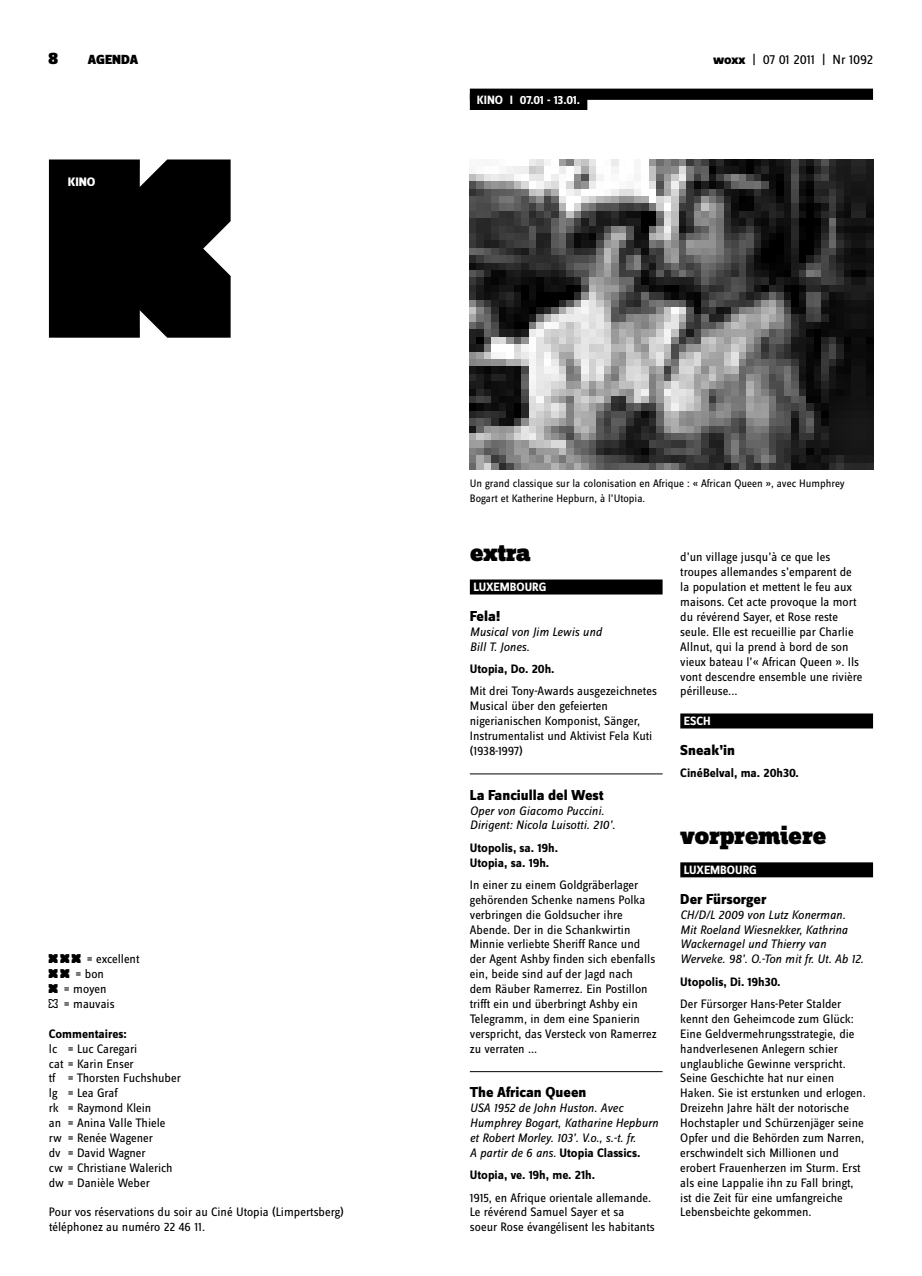
<style>
.page{position:relative;width:922px;height:1276px;background:#fff}
.page>*{position:absolute;margin:0;border:0;box-sizing:border-box;transform-origin:0 0}
.t1{font:32.5px "woxx";color:#000}
.t2{font:900 26.25px "Zine Slab Dis";letter-spacing:-.01em;color:#000}
.t3{font:900 17.5px "Zine Sans Dis";color:#000}
.t4{font:800 15px "Zine Sans Dis";color:#000}
.t5{font:13.75px "Zine Sans Dis";letter-spacing:-.01em;color:#000}
.t6{font:900 13.75px "Zine Sans Dis";color:#000}
.t7{font:12.75px/14.9px "Zine Sans Dis";color:#000}
.t8{font:italic 12.75px/14.9px "Zine Sans Dis";color:#000}
.t9{font:700 12.75px/14.9px "Zine Sans Dis";color:#000}
.t10{font:800 12.75px "Zine Sans Dis";color:#fff}
.t11{font:700 12.5px "Zine Sans Dis";letter-spacing:-.01em;color:#fff}
.t12{font:11.25px/14.9px "Zine Sans Dis";color:#000}
.s1{font-weight:800}
.s2{font-weight:700;font-style:normal}
</style>
<div class="page">
<div style="left:469px;top:579px;width:193px;height:15px;background:#000"></div>
<hr style="left:469px;top:773px;width:193px;height:1px;background:#000">
<hr style="left:469px;top:1071px;width:193px;height:1px;background:#000">
<div style="left:680px;top:713px;width:192px;height:15px;background:#000"></div>
<div style="left:680px;top:862px;width:192px;height:15px;background:#000"></div>
<div style="left:49px;top:159px;width:181px;height:179px;background:#000"></div>
<div style="left:469px;top:89px;width:403px;height:11px;background:#000"></div>
<div style="left:469px;top:94px;width:118px;height:16px;background:#000"></div>
<img style="left:469px;top:159px;width:403px;height:311px">
<h3 class="t3" style="left:48px;top:49px;width:12px">8</h3>
<p class="t6" style="left:88px;top:53px;width:52px">AGENDA</p>
<p class="t5" style="left:713px;top:53px;width:161px"><span class="s1">woxx</span> | 07 01 2011 | Nr 1092</p>
<p class="t10" style="left:68px;top:175px;width:29px">KINO</p>
<h1 class="t1" style="left:49px;top:936px;width:40px">XXX</h1>
<p class="t7" style="left:87px;top:952px;width:54px">= excellent</p>
<h1 class="t1" style="left:49px;top:951px;width:29px">XX</h1>
<p class="t7" style="left:75px;top:967px;width:30px">= bon</p>
<h1 class="t1" style="left:49px;top:966px;width:18px">X</h1>
<p class="t7" style="left:64px;top:982px;width:44px">= moyen</p>
<h1 class="t1" style="left:49px;top:980px;width:18px">0</h1>
<p class="t7" style="left:64px;top:997px;width:52px">= mauvais</p>
<p class="t9" style="left:49px;top:1027px;width:79px">Commentaires:</p>
<p class="t7" style="left:49px;top:1041px;width:134px">lc = Luc Caregari<br>cat = Karin Enser<br>tf = Thorsten Fuchshuber lg = Lea Graf<br>rk = Raymond Klein<br>an = Anina Valle Thiele rw = Renée Wagener<br>dv = David Wagner<br>cw = Christiane Walerich dw = Danièle Weber</p>
<p class="t7" style="left:49px;top:1205px;width:296px">Pour vos réservations du soir au Ciné Utopia (Limpertsberg) téléphonez au numéro 22 46 11.</p>
<p class="t11" style="left:477px;top:93px;width:105px">KINO I 07.01 - 13.01.</p>
<p class="t12" style="left:469px;top:476px;width:376px">Un grand classique sur la colonisation en Afrique : « African Queen », avec Humphrey<br>Bogart et Katherine Hepburn, à l’Utopia.</p>
<h2 class="t2" style="left:469px;top:539px;width:62px">extra</h2>
<p class="t11" style="left:473px;top:580px;width:74px">Luxembourg</p>
<p class="t4" style="left:469px;top:608px;width:32px">Fela!</p>
<p class="t8" style="left:469px;top:624px;width:134px">Musical von Jim Lewis und<br>Bill T. Jones.</p>
<p class="t9" style="left:469px;top:662px;width:86px">Utopia, Do. 20h.</p>
<p class="t7" style="left:469px;top:684px;width:188px">Mit drei Tony-Awards ausgezeichnetes<br>Musical über den gefeierten nigerianischen Komponist, Sänger,<br>Instrumentalist und Aktivist Fela Kuti (1938-1997)</p>
<p class="t4" style="left:469px;top:786px;width:135px">La Fanciulla del West</p>
<p class="t8" style="left:469px;top:803px;width:147px">Oper von Giacomo Puccini.<br>Dirigent: Nicola Luisotti. 210’.</p>
<p class="t9" style="left:469px;top:841px;width:90px">Utopolis, sa. 19h.<br>Utopia, sa. 19h.</p>
<p class="t7" style="left:469px;top:878px;width:188px">In einer zu einem Goldgräberlager gehörenden Schenke namens Polka verbringen die Goldsucher ihre<br>Abende. Der in die Schankwirtin<br>Minnie verliebte Sheriff Rance und der Agent Ashby finden sich ebenfalls ein, beide sind auf der Jagd nach dem Räuber Ramerrez. Ein Postillon trifft ein und überbringt Ashby ein<br>Telegramm, in dem eine Spanierin verspricht, das Versteck von Ramerrez zu verraten ...</p>
<p class="t4" style="left:469px;top:1084px;width:118px">The African Queen</p>
<p class="t8" style="left:469px;top:1100px;width:190px">USA 1952 de John Huston. Avec Humphrey Bogart, Katharine Hepburn et Robert Morley. 103’. V.o., s.-t. fr.<br>A partir de 6 ans. <span class="s2">Utopia Classics.</span></p>
<p class="t9" style="left:469px;top:1168px;width:127px">Utopia, ve. 19h, me. 21h.</p>
<p class="t7" style="left:469px;top:1190px;width:186px">1915, en Afrique orientale allemande.<br>Le révérend Samuel Sayer et sa soeur Rose évangélisent les habitants</p>
<p class="t7" style="left:680px;top:550px;width:183px">d’un village jusqu’à ce que les troupes allemandes s’emparent de la population et mettent le feu aux maisons. Cet acte provoque la mort du révérend Sayer, et Rose reste seule. Elle est recueillie par Charlie<br>Allnut, qui la prend à bord de son vieux bateau l’« African Queen ». Ils vont descendre ensemble une rivière périlleuse...</p>
<p class="t11" style="left:683px;top:714px;width:28px">Esch</p>
<p class="t4" style="left:680px;top:742px;width:56px">Sneak’in</p>
<p class="t9" style="left:680px;top:766px;width:120px">CinéBelval, ma. 20h30.</p>
<h2 class="t2" style="left:680px;top:821px;width:148px">vorpremiere</h2>
<p class="t11" style="left:683px;top:863px;width:74px">Luxembourg</p>
<p class="t4" style="left:680px;top:891px;width:88px">Der Fürsorger</p>
<p class="t8" style="left:680px;top:907px;width:185px">CH/D/L 2009 von Lutz Konerman.<br>Mit Roeland Wiesnekker, Kathrina<br>Wackernagel und Thierry van<br>Werveke. 98’. O.-Ton mit fr. Ut. Ab 12.</p>
<p class="t9" style="left:680px;top:974px;width:102px">Utopolis, Di. 19h30.</p>
<p class="t7" style="left:680px;top:997px;width:187px">Der Fürsorger Hans-Peter Stalder kennt den Geheimcode zum Glück:<br>Eine Geldvermehrungsstrategie, die handverlesenen Anlegern schier unglaubliche Gewinne verspricht.<br>Seine Geschichte hat nur einen Haken. Sie ist erstunken und erlogen.<br>Dreizehn Jahre hält der notorische Hochstapler und Schürzenjäger seine Opfer und die Behörden zum Narren, erschwindelt sich Millionen und erobert Frauenherzen im Sturm. Erst als eine Lappalie ihn zu Fall bringt, ist die Zeit für eine umfangreiche Lebensbeichte gekommen.</p>
</div>
